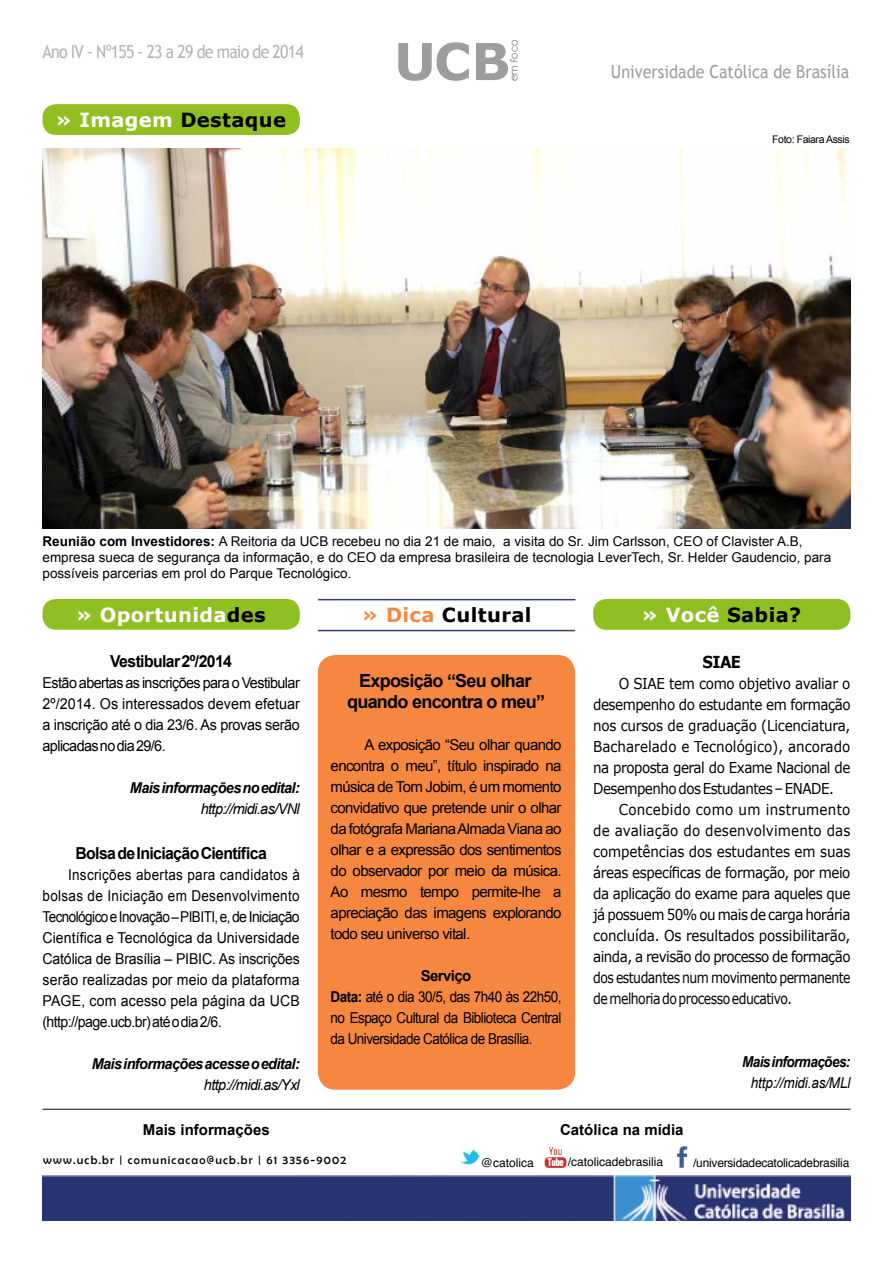
<style>
.page{position:relative;width:893px;height:1263px;background:#fff}
.page>*{position:absolute;margin:0;border:0;box-sizing:border-box;transform-origin:0 0}
.t1{font:700 51px "Verdana";color:#9d9d9c}
.t2{font:700 19.5px "Verdana";letter-spacing:.02em;color:#000}
.t3{font:700 19.5px "Verdana";letter-spacing:.02em;color:#fff}
.t4{font:700 18px/21px "Arial";letter-spacing:-.04em;color:#000;text-align:center}
.t5{font:18px "Trebuchet MS";color:#9d9d9c;scale:.9 1}
.t6{font:18px "Trebuchet MS";letter-spacing:-.05em;color:#b3b3b3;scale:.89 1}
.t7{font:700 16.5px "Arial";letter-spacing:-.04em;color:#000;scale:.96 1}
.t8{font:700 16.5px "Verdana";color:#000;scale:.9 1}
.t9{font:15px/21px "Verdana";letter-spacing:-.04em;color:#000;text-align:justify;scale:.9 1}
.t10{font:15px/21px "Arial";letter-spacing:-.04em;color:#000;text-align:justify;scale:.9 1}
.t11{font:15px/21px "Arial";letter-spacing:-.04em;color:#000;text-align:justify}
.t12{font:15px/21px "Arial";letter-spacing:-.04em;color:#000;text-align:justify;scale:.96 1}
.t13{font:italic 700 15px "Arial";letter-spacing:-.04em;color:#000;scale:.96 1}
.t14{font:italic 15px "Arial";letter-spacing:-.04em;color:#000;scale:.96 1}
.t15{font:700 15px "Arial";color:#000}
.t16{font:italic 15px "Arial";letter-spacing:-.01em;color:#000;scale:.9 1}
.t17{font:italic 700 15px "Arial";letter-spacing:-.04em;color:#000;scale:.9 1}
.t18{font:13.5px/16.2px "Arial";color:#000}
.t19{font:12px "Berlin Sans FB";letter-spacing:.1em;color:#000}
.t20{font:12px "Helvetica";letter-spacing:-.02em;color:#000}
.t21{font:12px "Helvetica";color:#000}
.t22{font:10.5px "Arial";letter-spacing:-.035em;color:#000}
.t23{font:10.5px "Opificio";color:#808080}
.s1{color:#fff}
.s2{font-weight:700}
.s3{color:#000}
.s4{color:#f68740}
</style>
<div class="page">
<div style="left:43px;top:104px;width:257px;height:31px;background:#90bf21;border-radius:14px"></div>
<hr style="left:43px;top:1109px;width:807px;height:1px;background:#000">
<div style="left:43px;top:599px;width:257px;height:31px;background:#90bf21;border-radius:14px"></div>
<div style="left:593px;top:599px;width:257px;height:31px;background:#90bf21;border-radius:14px"></div>
<hr style="left:318px;top:599px;width:257px;height:1px;background:#313d7e">
<hr style="left:318px;top:630px;width:257px;height:1px;background:#313d7e">
<div style="left:318px;top:655px;width:257px;height:435px;background:#f68740;border-radius:18px"></div>
<img style="left:676px;top:1146px;width:12px;height:22px">
<img style="left:460px;top:1150px;width:21px;height:15px">
<img style="left:544px;top:1147px;width:22px;height:21px">
<img style="left:43px;top:1176px;width:807px;height:44px">
<img style="left:43px;top:149px;width:807px;height:380px">
<p class="t6" style="left:43px;top:41px;width:295px">Ano IV - Nº155 - 23 a 29 de maio de 2014</p>
<h2 class="t2" style="left:55px;top:106px;width:232px"><span class="s1">» Imagem</span> Destaque</h2>
<h1 class="t1" style="left:394px;top:25px;width:118px">UCB</h1>
<p class="t23" style="left:508px;top:81px;width:42px;rotate:-90deg">em foco</p>
<p class="t5" style="left:611px;top:61px;width:266px">Universidade Católica de Brasília</p>
<p class="t22" style="left:772px;top:132px;width:79px">Foto: Faiara Assis</p>
<p class="t18" style="left:43px;top:533px;width:790px"><span class="s2">Reunião com Investidores:</span> A Reitoria da UCB recebeu no dia 21 de maio, a visita do Sr. Jim Carlsson, CEO of Clavister A.B, empresa sueca de segurança da informação, e do CEO da empresa brasileira de tecnologia LeverTech, Sr. Helder Gaudencio, para possíveis parcerias em prol do Parque Tecnológico.</p>
<h2 class="t3" style="left:76px;top:601px;width:192px">» Oportunida<span class="s3">des</span></h2>
<h2 class="t2" style="left:362px;top:601px;width:171px"><span class="s4">» Dica</span> Cultural</h2>
<h2 class="t2" style="left:642px;top:601px;width:161px"><span class="s1">» Você</span> Sabia?</h2>
<p class="t7" style="left:110px;top:650px;width:128px">Vestibular 2º/2014</p>
<p class="t12" style="left:43px;top:672px;width:270px">Estão abertas as inscrições para o Vestibular 2º/2014. Os interessados devem efetuar a inscrição até o dia 23/6. As provas serão aplicadas no dia 29/6.</p>
<p class="t13" style="left:130px;top:778px;width:178px">Mais informações no edital:</p>
<p class="t14" style="left:201px;top:799px;width:105px">http://midi.as/VNl</p>
<p class="t7" style="left:75px;top:842px;width:201px">Bolsa de Iniciação Científica</p>
<p class="t10" style="left:43px;top:864px;width:288px;text-indent:26px">Inscrições abertas para candidatos à bolsas de Iniciação em Desenvolvimento Tecnológico e Inovação – PIBITI, e, de Iniciação Científica e Tecnológica da Universidade Católica de Brasília – PIBIC. As inscrições serão realizadas por meio da plataforma PAGE, com acesso pela página da UCB (http://page.ucb.br) até o dia 2/6.</p>
<p class="t13" style="left:92px;top:1054px;width:218px">Mais informações acesse o edital:</p>
<p class="t14" style="left:204px;top:1075px;width:101px">http://midi.as/Yxl</p>
<p class="t8" style="left:702px;top:650px;width:44px">SIAE</p>
<p class="t9" style="left:593px;top:672px;width:287px;text-indent:26px">O SIAE tem como objetivo avaliar o desempenho do estudante em formação nos cursos de graduação (Licenciatura, Bacharelado e Tecnológico), ancorado na proposta geral do Exame Nacional de Desempenho dos Estudantes – ENADE.</p>
<p class="t9" style="left:593px;top:798px;width:287px;text-indent:26px">Concebido como um instrumento de avaliação do desenvolvimento das competências dos estudantes em suas áreas específicas de formação, por meio da aplicação do exame para aqueles que já possuem 50% ou mais de carga horária concluída. Os resultados possibilitarão, ainda, a revisão do processo de formação dos estudantes num movimento permanente de melhoria do processo educativo.</p>
<p class="t4" style="left:347px;top:670px;width:199px">Exposição “Seu olhar quando encontra o meu”</p>
<p class="t11" style="left:331px;top:734px;width:232px;text-indent:34px">A exposição “Seu olhar quando encontra o meu”, título inspirado na música de Tom Jobim, é um momento convidativo que pretende unir o olhar da fotógrafa Mariana Almada Viana ao olhar e a expressão dos sentimentos do observador por meio da música.<br>Ao mesmo tempo permite-lhe a apreciação das imagens explorando todo seu universo vital.</p>
<p class="t10" style="left:331px;top:965px;width:258px;text-align:left;text-indent:90px"><span class="s2">Serviço<br>Data:</span> até o dia 30/5, das 7h40 às 22h50, no Espaço Cultural da Biblioteca Central da Universidade Católica de Brasília.</p>
<p class="t17" style="left:742px;top:1051px;width:122px">Mais informações:</p>
<p class="t16" style="left:751px;top:1072px;width:112px">http://midi.as/MLl</p>
<p class="t15" style="left:143px;top:1119px;width:128px">Mais informações</p>
<p class="t15" style="left:560px;top:1119px;width:125px">Católica na mídia</p>
<p class="t19" style="left:43px;top:1154px;width:305px">www.ucb.br | comunicacao@ucb.br | 61 3356-9002</p>
<p class="t21" style="left:481px;top:1155px;width:54px">@catolica</p>
<p class="t21" style="left:568px;top:1155px;width:97px">/catolicadebrasilia</p>
<p class="t20" style="left:693px;top:1155px;width:158px">/universidadecatolicadebrasilia</p>
</div>
